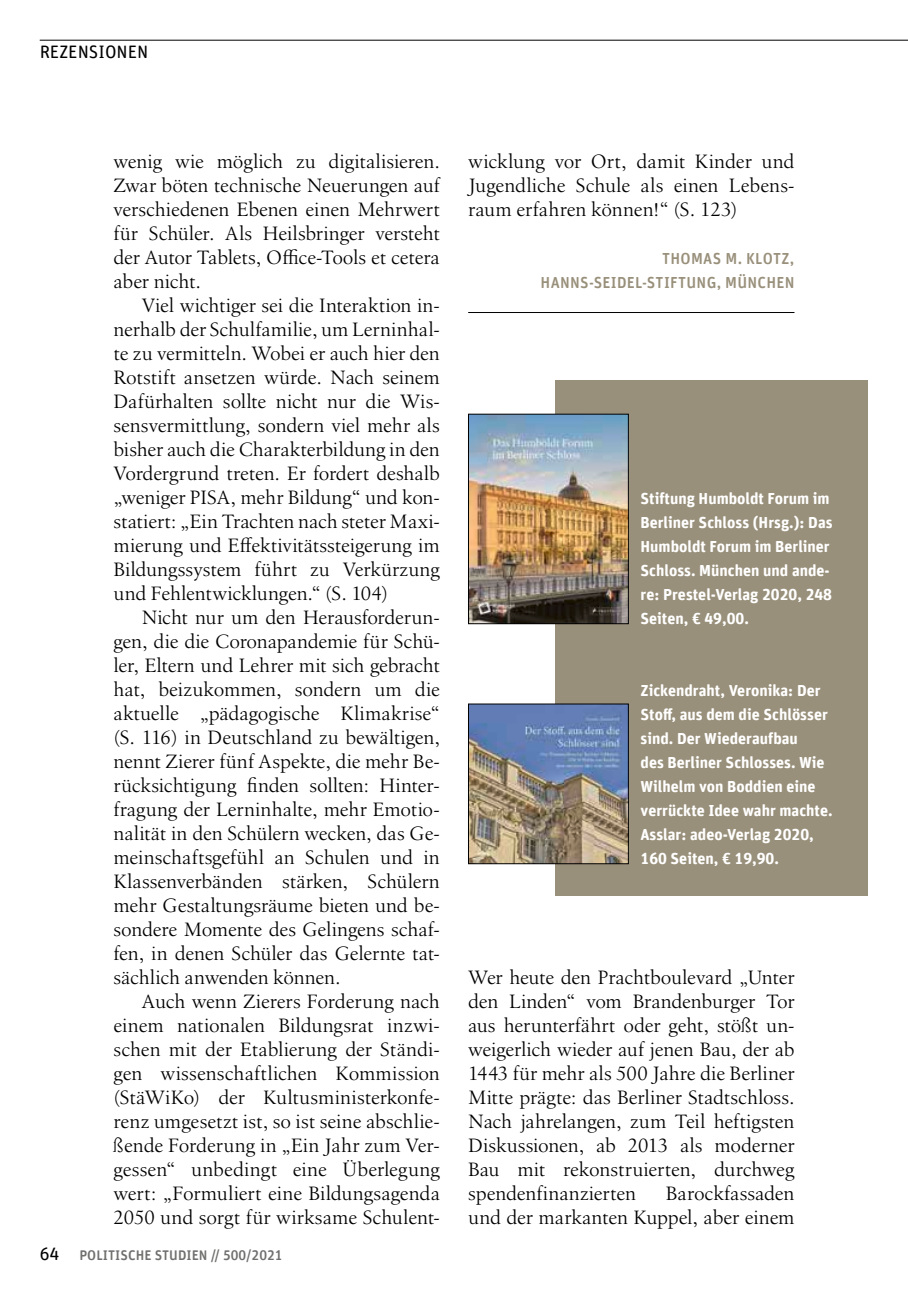
<style>
.page{position:relative;width:908px;height:1304px;background:#fff}
.page>*{position:absolute;margin:0;border:0;box-sizing:border-box;transform-origin:0 0}
.t1{font:20px/24px "Birka LT Pro";color:#000;text-align:justify}
.t2{font:18px "Unit Rounded Offc";color:#000}
.t3{font:700 16px/24px "Unit Rounded Offc";color:#fff}
.t4{font:500 16px/24px "Unit Rounded Offc";letter-spacing:.015em;color:#99907b;text-align:right}
.t5{font:500 14px "Unit Rounded Offc";color:#6f6f6e}
.s1{font-weight:400;font-size:18px;color:#000}
</style>
<div class="page">
<hr style="left:40px;top:40px;width:867px;height:1px;background:#000">
<hr style="left:468px;top:312px;width:326px;height:1px;background:#000">
<div style="left:555px;top:380px;width:312px;height:516px;background:#99907b"></div>
<img style="left:470px;top:416px;width:156px;height:206px">
<div style="left:468px;top:414px;width:160px;height:210px;border:1px solid #000"></div>
<img style="left:470px;top:706px;width:156px;height:156px">
<div style="left:468px;top:704px;width:160px;height:160px;border:1px solid #000"></div>
<p class="t2" style="left:40px;top:41px;width:110px">REZENSIONEN</p>
<p class="t1" style="left:113px;top:149px;width:328px">wenig wie möglich zu digitalisieren.<br>Zwar böten technische Neuerungen auf verschiedenen Ebenen einen Mehrwert für Schüler. Als Heilsbringer versteht der Autor Tablets, Office-Tools et cetera aber nicht.</p>
<p class="t1" style="left:113px;top:293px;width:328px;text-indent:28px">Viel wichtiger sei die Interaktion in&shy;nerhalb der Schulfamilie, um Lerninhal&shy;te zu vermitteln. Wobei er auch hier den Rotstift ansetzen würde. Nach seinem Dafürhalten sollte nicht nur die Wis&shy;sensvermittlung, sondern viel mehr als bisher auch die Charakterbildung in den Vordergrund treten. Er fordert deshalb „weniger PISA, mehr Bildung“ und kon&shy;statiert: „Ein Trachten nach steter Maxi&shy;mierung und Effektivitätssteigerung im Bildungssystem führt zu Verkürzung und Fehlentwicklungen.“ (S. 104)</p>
<p class="t1" style="left:113px;top:605px;width:328px;text-indent:28px">Nicht nur um den Herausforderun&shy;gen, die die Coronapandemie für Schü&shy;ler, Eltern und Lehrer mit sich gebracht hat, beizukommen, sondern um die aktuelle „pädagogische Klimakrise“ (S. 116) in Deutschland zu bewältigen, nennt Zierer fünf Aspekte, die mehr Be&shy;rücksichtigung finden sollten: Hinter&shy;fragung der Lerninhalte, mehr Emotio&shy;nalität in den Schülern wecken, das Ge&shy;meinschaftsgefühl an Schulen und in Klassenverbänden stärken, Schülern mehr Gestaltungsräume bieten und be&shy;sondere Momente des Gelingens schaf&shy;fen, in denen Schüler das Gelernte tat&shy;sächlich anwenden können.</p>
<p class="t1" style="left:113px;top:989px;width:328px;text-indent:28px">Auch wenn Zierers Forderung nach einem nationalen Bildungsrat inzwi&shy;schen mit der Etablierung der Ständi&shy;gen wissenschaftlichen Kommission (StäWiKo) der Kultusministerkonfe&shy;renz umgesetzt ist, so ist seine abschlie&shy;ßende Forderung in „Ein Jahr zum Ver&shy;gessen“ unbedingt eine Überlegung wert: „Formuliert eine Bildungsagenda 2050 und sorgt für wirksame Schulent-</p>
<p class="t5" style="left:40px;top:1246px;width:244px"><span class="s1">64</span> POLITISCHE STUDIEN // 500/2021</p>
<p class="t1" style="left:468px;top:149px;width:327px">wicklung vor Ort, damit Kinder und Jugendliche Schule als einen Lebens&shy;raum erfahren können!“ (S. 123)</p>
<p class="t4" style="left:540px;top:247px;width:255px">THOMAS M. KLOTZ,<br>HANNS-SEIDEL-STIFTUNG, MÜNCHEN</p>
<p class="t3" style="left:640px;top:486px;width:193px">Stiftung Humboldt Forum im<br>Berliner Schloss (Hrsg.): Das<br>Humboldt Forum im Berliner<br>Schloss. München und ande&shy;re: Prestel-Verlag 2020, 248<br>Seiten, € 49,00.</p>
<p class="t3" style="left:640px;top:678px;width:193px">Zickendraht, Veronika: Der<br>Stoff, aus dem die Schlösser sind. Der Wiederaufbau<br>des Berliner Schlosses. Wie<br>Wilhelm von Boddien eine verrückte Idee wahr machte.<br>Asslar: adeo-Verlag 2020,<br>160 Seiten, € 19,90.</p>
<p class="t1" style="left:468px;top:965px;width:328px">Wer heute den Prachtboulevard „Unter den Linden“ vom Brandenburger Tor aus herunterfährt oder geht, stößt un&shy;weigerlich wieder auf jenen Bau, der ab 1443 für mehr als 500 Jahre die Berliner Mitte prägte: das Berliner Stadtschloss.<br>Nach jahrelangen, zum Teil heftigsten Diskussionen, ab 2013 als moderner Bau mit rekonstruierten, durchweg spendenfinanzierten</p>
<p class="t1" style="left:468px;top:1181px;width:328px;text-align:right">Barockfassaden<br>und der markanten Kuppel, aber einem</p>
</div>
